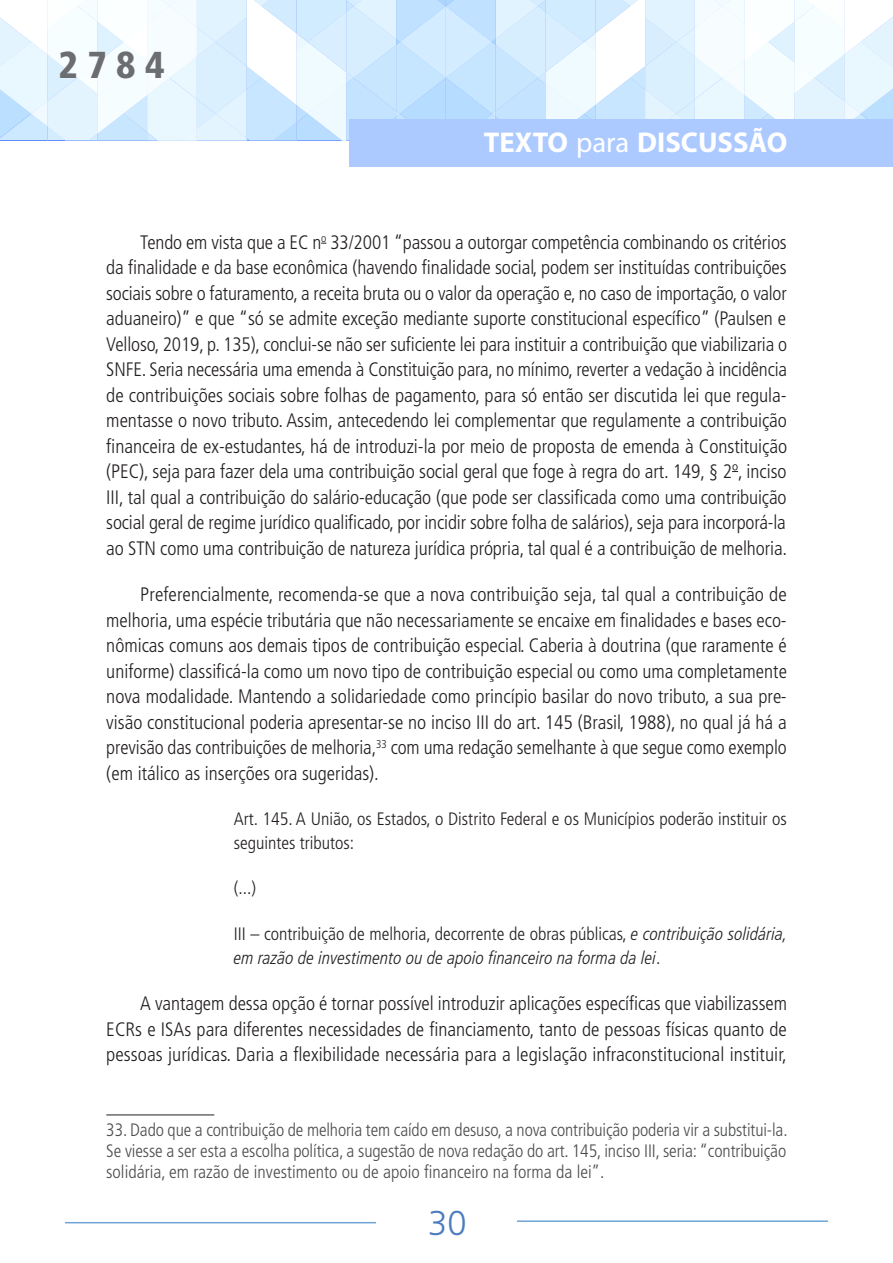
<style>
.page{position:relative;width:893px;height:1263px;background:#fff}
.page>*{position:absolute;margin:0;border:0;box-sizing:border-box;transform-origin:0 0}
.t1{font:900 condensed 37.5px "Frutiger LT Pro";color:#6c6d70}
.t2{font:300 34.5px "Frutiger LT Pro";color:#4b7cbe}
.t3{font:700 28.65px "Myriad Pro";color:#fff}
.texto_corrido{font:300 condensed 19.5px/25.5px "Frutiger LT Pro";color:#231f20;text-align:justify}
.nota_rodape{font:300 condensed 18px/21px "Frutiger LT Pro";color:#4b4c4d;text-align:justify}
.blocado{font:italic 300 condensed 18px/24px "Frutiger LT Pro";color:#231f20}
.blocado-2{font:300 condensed 18px/24px "Frutiger LT Pro";color:#231f20}
.s1{font-weight:400}
.s2{font-style:normal}
</style>
<div class="page">
<svg style="left:0;top:0;width:893px;height:140px"></svg>
<div style="left:349px;top:119px;width:544px;height:48px;background:#accaff"></div>
<hr style="left:517px;top:1220px;width:311px;height:2px;background:#6fa5d9">
<hr style="left:65px;top:1222px;width:311px;height:1px;background:#6fa5d9">
<hr style="left:106px;top:1114px;width:108px;height:1px;background:#231f20">
<h1 class="t1" style="left:58px;top:42px;width:108px">2784</h1>
<h3 class="t3" style="left:484px;top:124px;width:305px">TEXTO <span class="s1">para</span> DISCUSSÃO</h3>
<p class="texto_corrido" style="left:106px;top:229px;width:682px;text-indent:34px">Tendo em vista que a EC n<sup>o</sup> 33/2001 “passou a outorgar competência combinando os critérios da finalidade e da base econômica (havendo finalidade social, podem ser instituídas contribuições sociais sobre o faturamento, a receita bruta ou o valor da operação e, no caso de importação, o valor aduaneiro)” e que “só se admite exceção mediante suporte constitucional específico” (Paulsen e Velloso, 2019, p. 135), conclui-se não ser suficiente lei para instituir a contribuição que viabilizaria o SNFE. Seria necessária uma emenda à Constituição para, no mínimo, reverter a vedação à incidência de contribuições sociais sobre folhas de pagamento, para só então ser discutida lei que regula&shy;mentasse o novo tributo. Assim, antecedendo lei complementar que regulamente a contribuição financeira de ex-estudantes, há de introduzi-la por meio de proposta de emenda à Constituição (PEC), seja para fazer dela uma contribuição social geral que foge à regra do art. 149, § 2º, inciso III, tal qual a contribuição do salário-educação (que pode ser classificada como uma contribuição social geral de regime jurídico qualificado, por incidir sobre folha de salários), seja para incorporá-la ao STN como uma contribuição de natureza jurídica própria, tal qual é a contribuição de melhoria.</p>
<p class="texto_corrido" style="left:106px;top:582px;width:682px;text-indent:34px">Preferencialmente, recomenda-se que a nova contribuição seja, tal qual a contribuição de melhoria, uma espécie tributária que não necessariamente se encaixe em finalidades e bases eco&shy;nômicas comuns aos demais tipos de contribuição especial. Caberia à doutrina (que raramente é uniforme) classificá-la como um novo tipo de contribuição especial ou como uma completamente nova modalidade. Mantendo a solidariedade como princípio basilar do novo tributo, a sua pre&shy;visão constitucional poderia apresentar-se no inciso III do art. 145 (Brasil, 1988), no qual já há a previsão das contribuições de melhoria,<sup>33</sup> com uma redação semelhante à que segue como exemplo (em itálico as inserções ora sugeridas).</p>
<p class="blocado-2" style="left:234px;top:807px;width:554px">Art. 145. A União, os Estados, o Distrito Federal e os Municípios poderão instituir os seguintes tributos:</p>
<p class="blocado-2" style="left:234px;top:876px;width:24px">(...)</p>
<p class="blocado" style="left:234px;top:922px;width:555px"><span class="s2">III – contribuição de melhoria, decorrente de obras públicas,</span> e contribuição solidária, em razão de investimento ou de apoio financeiro na forma da lei<span class="s2">.</span></p>
<p class="texto_corrido" style="left:106px;top:991px;width:682px;text-indent:34px">A vantagem dessa opção é tornar possível introduzir aplicações específicas que viabilizassem ECRs e ISAs para diferentes necessidades de financiamento, tanto de pessoas físicas quanto de pessoas jurídicas. Daria a flexibilidade necessária para a legislação infraconstitucional instituir,</p>
<p class="nota_rodape" style="left:106px;top:1119px;width:683px">33. Dado que a contribuição de melhoria tem caído em desuso, a nova contribuição poderia vir a substitui-la.<br>Se viesse a ser esta a escolha política, a sugestão de nova redação do art. 145, inciso III, seria: “contribuição solidária, em razão de investimento ou de apoio financeiro na forma da lei”.</p>
<h2 class="t2" style="left:428px;top:1203px;width:40px">30</h2>
</div>
